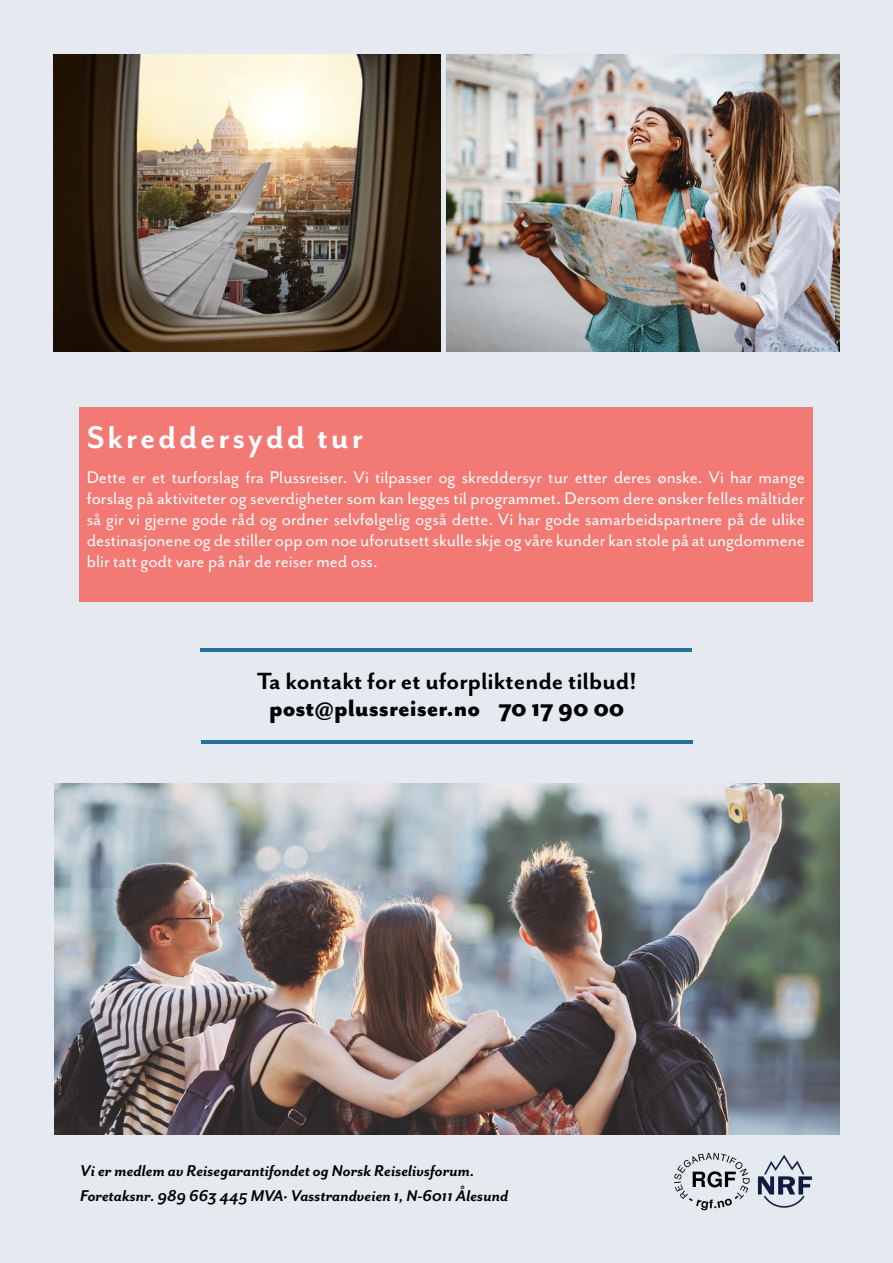
<style>
.page{position:relative;width:893px;height:1263px;background:#e5eaf0}
.page>*{position:absolute;margin:0;border:0;box-sizing:border-box;transform-origin:0 0}
.TOC_Header_Text{font:700 36px "Mr Eaves San OT";letter-spacing:.08em;color:#fff}
.Body_Text_-_For_Excerpt{font:700 27px "Mr Eaves San OT";color:#000}
.Body_Text_-_For_Excerpt-2{font:800 27px "Mr Eaves San OT";color:#000}
.Body_Text_-_For_Excerpt-3{font:19.5px/21px "Mr Eaves San OT";color:#fff;text-align:justify}
.t1{font:italic 700 18px "Mr Eaves San OT";color:#000}
</style>
<div class="page">
<img style="left:54px;top:783px;width:785px;height:351px">
<svg style="left:674px;top:1153px;width:76px;height:57px"></svg>
<img style="left:757px;top:1155px;width:56px;height:53px">
<hr style="left:200px;top:648px;width:491px;height:4px;background:#23709a">
<hr style="left:201px;top:740px;width:491px;height:3px;background:#23709a">
<div style="left:79px;top:407px;width:733px;height:195px;background:#f27974"></div>
<img style="left:447px;top:54px;width:392px;height:297px">
<img style="left:53px;top:54px;width:387px;height:297px">
<p class="TOC_Header_Text" style="left:87px;top:418px;width:278px">Skreddersydd tur</p>
<p class="Body_Text_-_For_Excerpt-3" style="left:87px;top:466px;width:720px">Dette er et turforslag fra Plussreiser. Vi tilpasser og skreddersyr tur etter deres ønske. Vi har mange forslag på aktiviteter og severdigheter som kan legges til programmet. Dersom dere ønsker felles måltider så gir vi gjerne gode råd og ordner selvfølgelig også dette. Vi har gode samarbeidspartnere på de ulike destinasjonene og de stiller opp om noe uforutsett skulle skje og våre kunder kan stole på at ungdommene blir tatt godt vare på når de reiser med oss.</p>
<p class="Body_Text_-_For_Excerpt" style="left:257px;top:667px;width:381px">Ta kontakt for et uforpliktende tilbud!</p>
<p class="Body_Text_-_For_Excerpt-2" style="left:269px;top:694px;width:357px">post@plussreiser.no 70 17 90 00</p>
<p class="t1" style="left:80px;top:1161px;width:396px">Vi er medlem av Reisegarantifondet og Norsk Reiselivsforum.</p>
<p class="t1" style="left:80px;top:1186px;width:429px">Foretaksnr. 989 663 445 MVA· Vasstrandveien 1, N-6011 Ålesund</p>
</div>
